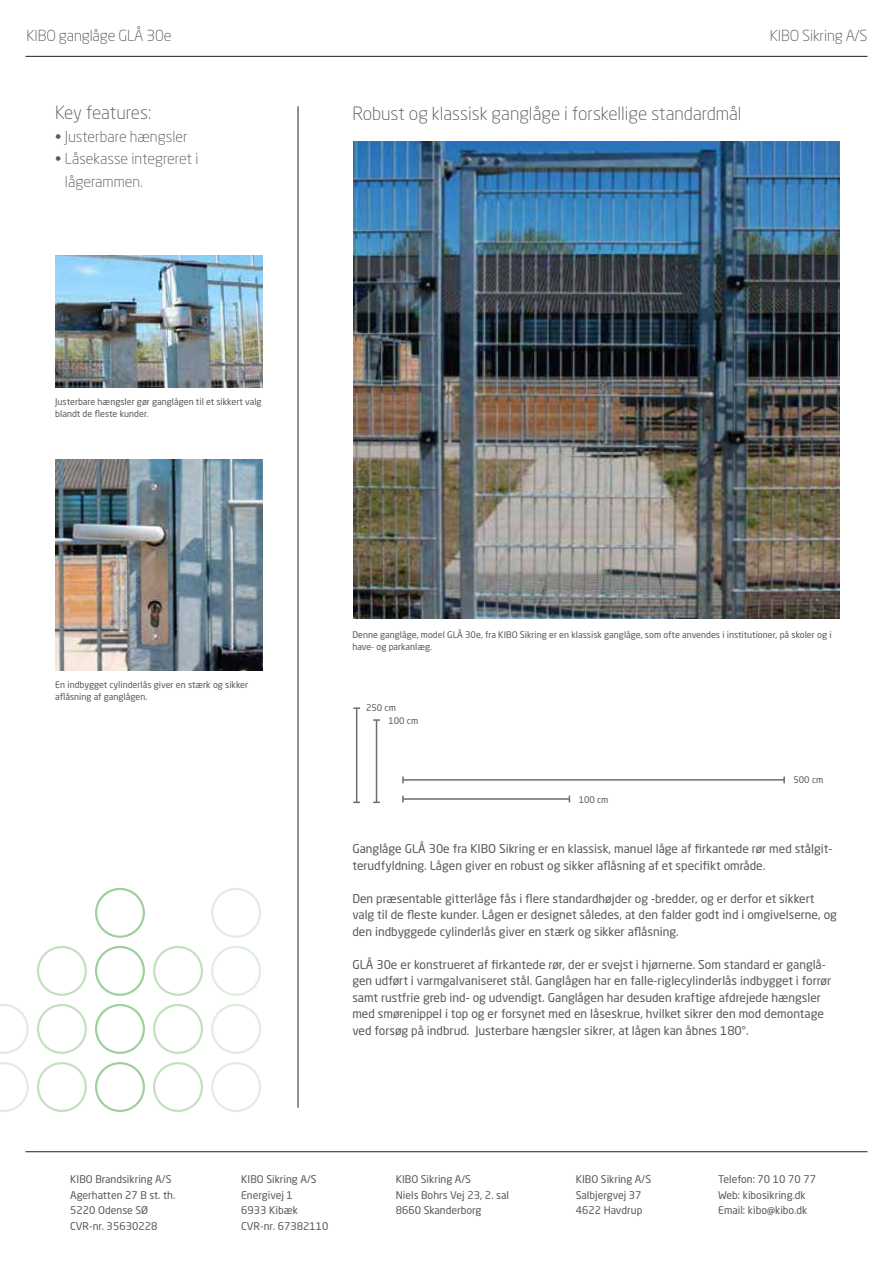
<style>
.page{position:relative;width:893px;height:1263px;background:#fff}
.page>*{position:absolute;margin:0;border:0;box-sizing:border-box;transform-origin:0 0}
.t1{font:300 18px "Neo Sans Std";color:#57585a}
.t2{font:300 18px "Neo Sans Std";letter-spacing:-.02em;color:#57585a}
.t3{font:300 15.15px "Neo Sans Std";letter-spacing:-.01em;color:#57585a}
.t4{font:300 15px/22.5px "Neo Sans Std";color:#57585a}
.t5{font:12px/16.5px "Neo Sans Std";color:#57585a}
.t6{font:10.5px "Neo Sans Std";color:#57585a}
.t7{font:9px/12px "Neo Sans Std";color:#57585a}
</style>
<div class="page">
<img style="left:353px;top:141px;width:486px;height:477px">
<img style="left:55px;top:459px;width:207px;height:211px">
<img style="left:55px;top:255px;width:207px;height:132px">
<hr style="left:403px;top:779px;width:381px;height:2px;background:#6c6d70">
<svg style="left:402px;top:776px;width:2px;height:7px"></svg>
<svg style="left:783px;top:776px;width:2px;height:7px"></svg>
<hr style="left:403px;top:798px;width:166px;height:2px;background:#6c6d70">
<hr style="left:356px;top:708px;width:1px;height:94px;background:#6c6d70">
<svg style="left:353px;top:801px;width:7px;height:2px"></svg>
<svg style="left:353px;top:707px;width:7px;height:2px"></svg>
<hr style="left:376px;top:720px;width:1px;height:82px;background:#6c6d70">
<svg style="left:373px;top:801px;width:7px;height:2px"></svg>
<svg style="left:373px;top:719px;width:7px;height:2px"></svg>
<hr style="left:298px;top:106px;width:1px;height:1002px;background:#231f20">
<svg style="left:0;top:1062px;width:29px;height:50px"></svg>
<svg style="left:37px;top:1062px;width:50px;height:50px"></svg>
<svg style="left:37px;top:946px;width:50px;height:50px"></svg>
<svg style="left:0;top:1004px;width:29px;height:50px"></svg>
<svg style="left:37px;top:1004px;width:50px;height:50px"></svg>
<svg style="left:95px;top:1062px;width:50px;height:50px"></svg>
<svg style="left:95px;top:946px;width:50px;height:50px"></svg>
<svg style="left:95px;top:1004px;width:50px;height:50px"></svg>
<svg style="left:211px;top:1062px;width:50px;height:50px"></svg>
<svg style="left:211px;top:946px;width:50px;height:50px"></svg>
<svg style="left:211px;top:1004px;width:50px;height:50px"></svg>
<svg style="left:211px;top:888px;width:50px;height:50px"></svg>
<svg style="left:153px;top:1062px;width:50px;height:50px"></svg>
<svg style="left:153px;top:946px;width:50px;height:50px"></svg>
<svg style="left:153px;top:1004px;width:50px;height:50px"></svg>
<svg style="left:95px;top:888px;width:50px;height:50px"></svg>
<hr style="left:26px;top:56px;width:841px;height:1px;background:#231f20">
<hr style="left:26px;top:1151px;width:841px;height:1px;background:#231f20">
<p class="t3" style="left:27px;top:27px;width:146px">KIBO ganglåge GLÅ 30e</p>
<p class="t3" style="left:770px;top:27px;width:99px">KIBO Sikring A/S</p>
<h1 class="t2" style="left:55px;top:102px;width:97px">Key features:</h1>
<p class="t4" style="left:55px;top:125px;width:134px">• Justerbare hængsler</p>
<p class="t4" style="left:65px;top:147px;width:135px;text-indent:-10px">• Låsekasse integreret i lågerammen.</p>
<p class="t7" style="left:55px;top:395px;width:208px">Justerbare hængsler gør ganglågen til et sikkert valg blandt de fleste kunder.</p>
<p class="t7" style="left:55px;top:678px;width:194px">En indbygget cylinderlås giver en stærk og sikker aflåsning af ganglågen.</p>
<h1 class="t1" style="left:352px;top:103px;width:391px">Robust og klassisk ganglåge i forskellige standardmål</h1>
<p class="t7" style="left:352px;top:629px;width:481px">Denne ganglåge, model GLÅ 30e, fra KIBO Sikring er en klassisk ganglåge, som ofte anvendes i institutioner, på skoler og i have- og parkanlæg.</p>
<p class="t7" style="left:388px;top:701px;width:31px;line-height:12.8px;text-indent:-22px">250 cm<br>100 cm</p>
<p class="t7" style="left:579px;top:793px;width:31px">100 cm</p>
<p class="t7" style="left:793px;top:773px;width:31px">500 cm</p>
<p class="t5" style="left:352px;top:840px;width:481px">Ganglåge GLÅ 30e fra KIBO Sikring er en klassisk, manuel låge af firkantede rør med stålgit&shy;terudfyldning. Lågen giver en robust og sikker aflåsning af et specifikt område.</p>
<p class="t5" style="left:352px;top:890px;width:486px">Den præsentable gitterlåge fås i flere standardhøjder og -bredder, og er derfor et sikkert valg til de fleste kunder. Lågen er designet således, at den falder godt ind i omgivelserne, og den indbyggede cylinderlås giver en stærk og sikker aflåsning.</p>
<p class="t5" style="left:352px;top:956px;width:480px">GLÅ 30e er konstrueret af firkantede rør, der er svejst i hjørnerne. Som standard er ganglå&shy;gen udført i varmgalvaniseret stål. Ganglågen har en falle-riglecylinderlås indbygget i forrør samt rustfrie greb ind- og udvendigt. Ganglågen har desuden kraftige afdrejede hængsler med smørenippel i top og er forsynet med en låseskrue, hvilket sikrer den mod demontage ved forsøg på indbrud. Justerbare hængsler sikrer, at lågen kan åbnes 180°.</p>
<p class="t6" style="left:70px;top:1172px;width:103px">KIBO Brandsikring A/S</p>
<p class="t6" style="left:241px;top:1172px;width:77px">KIBO Sikring A/S</p>
<p class="t6" style="left:396px;top:1172px;width:77px">KIBO Sikring A/S</p>
<p class="t6" style="left:576px;top:1172px;width:77px">KIBO Sikring A/S</p>
<p class="t6" style="left:718px;top:1172px;width:99px">Telefon: 70 10 70 77</p>
<p class="t6" style="left:70px;top:1188px;width:107px">Agerhatten 27 B st. th.</p>
<p class="t6" style="left:241px;top:1188px;width:53px">Energivej 1</p>
<p class="t6" style="left:396px;top:1188px;width:115px">Niels Bohrs Vej 23, 2. sal</p>
<p class="t6" style="left:576px;top:1188px;width:67px">Salbjergvej 37</p>
<p class="t6" style="left:718px;top:1188px;width:89px">Web: kibosikring.dk</p>
<p class="t6" style="left:70px;top:1204px;width:80px">5220 Odense SØ</p>
<p class="t6" style="left:241px;top:1204px;width:58px">6933 Kibæk</p>
<p class="t6" style="left:396px;top:1204px;width:87px">8660 Skanderborg</p>
<p class="t6" style="left:576px;top:1204px;width:68px">4622 Havdrup</p>
<p class="t6" style="left:718px;top:1204px;width:91px">Email: kibo@kibo.dk</p>
<p class="t6" style="left:70px;top:1220px;width:89px">CVR-nr. 35630228</p>
<p class="t6" style="left:241px;top:1220px;width:89px">CVR-nr. 67382110</p>
</div>
